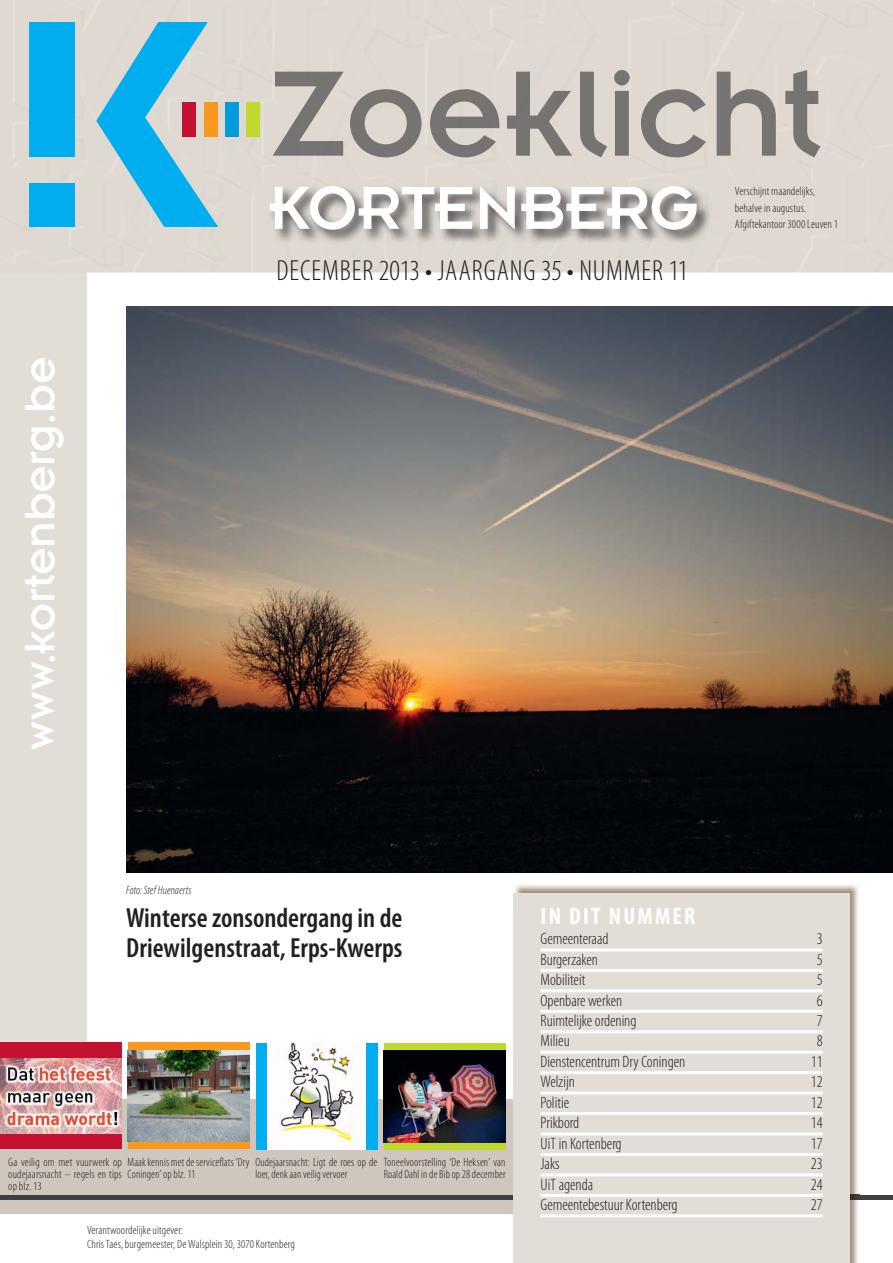
<style>
.page{position:relative;width:893px;height:1263px;background:#fff}
.page>*{position:absolute;margin:0;border:0;box-sizing:border-box;transform-origin:0 0}
.t1{font:66.75px "Insignia LT Std";color:#fff}
.t2{font:46.8px "Insignia LT Std";letter-spacing:-.005em;color:#fff}
.t3{font:300 condensed 29.25px "Myriad Pro";letter-spacing:.03em;color:#231f20}
.t4{font:600 condensed 27.75px/30px "Myriad Pro";color:#231f20}
.t5{font:700 condensed 24px "Myriad Pro";letter-spacing:.09em;color:#fff}
.t6{font:300 condensed 16.5px "Myriad Pro";color:#231f20}
.t7{font:300 condensed 12px/12px "Myriad Pro";letter-spacing:.01em;color:#231f20}
.t8{font:italic 300 condensed 12px "Myriad Pro";letter-spacing:.01em;color:#231f20}
</style>
<div class="page">
<div style="left:0;top:273px;width:86px;height:941px;background:#e2ddd7"></div>
<div style="left:0;top:1099px;width:538px;height:115px;background:#cfc7be"></div>
<div style="left:0;top:0;width:892px;height:273px;background:#dfd9d2"></div>
<img style="left:272px;top:70px;width:548px;height:87px">
<img style="left:268px;top:185px;width:443px;height:59px">
<hr style="left:0;top:1195px;width:892px;height:4px;background:#404041">
<svg style="left:96px;top:22px;width:122px;height:205px"></svg>
<div style="left:30px;top:183px;width:45px;height:44px;background:#00aeef"></div>
<div style="left:30px;top:22px;width:45px;height:134px;background:#00aeef"></div>
<div style="left:247px;top:102px;width:13px;height:34px;background:#c1d82f"></div>
<div style="left:225px;top:102px;width:13px;height:34px;background:#009ddc"></div>
<div style="left:204px;top:102px;width:13px;height:34px;background:#f8981d"></div>
<div style="left:183px;top:102px;width:13px;height:34px;background:#c41130"></div>
<div style="left:384px;top:1043px;width:121px;height:106px;background:linear-gradient(to right,#c1d82f,#c1d82f)"></div>
<img style="left:384px;top:1051px;width:121px;height:91px">
<div style="left:0;top:1043px;width:122px;height:106px;background:#c41130"></div>
<img style="left:0;top:1059px;width:122px;height:74px">
<div style="left:256px;top:1043px;width:121px;height:106px;background:#00aeef"></div>
<img style="left:267px;top:1043px;width:99px;height:106px">
<img style="left:515px;top:885px;width:344px;height:378px">
<div style="left:513px;top:893px;width:336px;height:370px;background:#e2ddd7"></div>
<div style="left:128px;top:1043px;width:121px;height:106px;background:#f8981d"></div>
<img style="left:128px;top:1050px;width:121px;height:92px">
<hr style="left:540px;top:948px;width:282px;height:3px;background:#fff">
<hr style="left:540px;top:969px;width:282px;height:3px;background:#fff">
<hr style="left:540px;top:989px;width:282px;height:3px;background:#fff">
<hr style="left:540px;top:1010px;width:282px;height:3px;background:#fff">
<hr style="left:540px;top:1030px;width:282px;height:3px;background:#fff">
<hr style="left:540px;top:1051px;width:282px;height:3px;background:#fff">
<hr style="left:540px;top:1071px;width:282px;height:3px;background:#fff">
<hr style="left:540px;top:1092px;width:282px;height:3px;background:#fff">
<hr style="left:540px;top:1112px;width:282px;height:3px;background:#fff">
<hr style="left:540px;top:1133px;width:282px;height:3px;background:#fff">
<hr style="left:540px;top:1153px;width:282px;height:3px;background:#fff">
<hr style="left:540px;top:1173px;width:282px;height:3px;background:#fff">
<hr style="left:540px;top:1194px;width:282px;height:3px;background:#fff">
<hr style="left:540px;top:1214px;width:282px;height:3px;background:#fff">
<img style="left:126px;top:307px;width:766px;height:565px">
<h1 class="t1" style="left:269px;top:181px;width:431px">KORTENBERG</h1>
<p class="t7" style="left:735px;top:184px;width:105px;line-height:16.5px">Verschijnt maandelijks, behalve in augustus.<br>Afgiftekantoor 3000 Leuven 1</p>
<h2 class="t2" style="left:21px;top:750px;width:395px;rotate:-90deg">www.kortenberg.be</h2>
<p class="t8" style="left:126px;top:885px;width:67px">Foto: Stef Huenaerts</p>
<h3 class="t3" style="left:276px;top:259px;width:413px">DECEMBER 2013 • JAARGANG 35 • NUMMER 11</h3>
<h3 class="t4" style="left:126px;top:905px;width:278px">Winterse zonsondergang in de<br>Driewilgenstraat, Erps-Kwerps</h3>
<p class="t7" style="left:127px;top:1157px;width:123px">Maak kennis met de serviceflats ‘Dry<br>Coningen’ op blz. 11</p>
<p class="t7" style="left:8px;top:1157px;width:115px;text-align:justify">Ga veilig om met vuurwerk op oudejaarsnacht – regels en tips op blz. 13</p>
<p class="t7" style="left:255px;top:1158px;width:123px">Oudejaarsnacht: Ligt de roes op de loer, denk aan veilig vervoer</p>
<p class="t7" style="left:384px;top:1157px;width:123px">Toneelvoorstelling ‘De Heksen’ van<br>Roald Dahl in de Bib op 28 december</p>
<p class="t7" style="left:87px;top:1224px;width:209px;line-height:14.4px">Verantwoordelijke uitgever:<br>Chris Taes, burgemeester, De Walsplein 30, 3070 Kortenberg</p>
<h3 class="t5" style="left:540px;top:907px;width:156px">IN DIT NUMMER</h3>
<h3 class="t6" style="left:540px;top:932px;width:69px">Gemeenteraad</h3>
<h3 class="t6" style="left:816px;top:932px;width:7px">3</h3>
<h3 class="t6" style="left:540px;top:953px;width:59px">Burgerzaken</h3>
<h3 class="t6" style="left:816px;top:953px;width:7px">5</h3>
<h3 class="t6" style="left:540px;top:973px;width:46px">Mobiliteit</h3>
<h3 class="t6" style="left:816px;top:973px;width:7px">5</h3>
<h3 class="t6" style="left:540px;top:994px;width:83px">Openbare werken</h3>
<h3 class="t6" style="left:816px;top:994px;width:7px">6</h3>
<h3 class="t6" style="left:540px;top:1014px;width:97px">Ruimtelijke ordening</h3>
<h3 class="t6" style="left:816px;top:1014px;width:7px">7</h3>
<h3 class="t6" style="left:540px;top:1035px;width:31px">Milieu</h3>
<h3 class="t6" style="left:816px;top:1035px;width:7px">8</h3>
<h3 class="t6" style="left:540px;top:1055px;width:146px">Dienstencentrum Dry Coningen</h3>
<h3 class="t6" style="left:810px;top:1055px;width:13px">11</h3>
<h3 class="t6" style="left:540px;top:1076px;width:36px">Welzijn</h3>
<h3 class="t6" style="left:810px;top:1076px;width:13px">12</h3>
<h3 class="t6" style="left:540px;top:1096px;width:30px">Politie</h3>
<h3 class="t6" style="left:810px;top:1096px;width:13px">12</h3>
<h3 class="t6" style="left:540px;top:1117px;width:40px">Prikbord</h3>
<h3 class="t6" style="left:810px;top:1117px;width:13px">14</h3>
<h3 class="t6" style="left:540px;top:1137px;width:83px">UiT in Kortenberg</h3>
<h3 class="t6" style="left:810px;top:1137px;width:13px">17</h3>
<h3 class="t6" style="left:540px;top:1157px;width:21px">Jaks</h3>
<h3 class="t6" style="left:810px;top:1157px;width:13px">23</h3>
<h3 class="t6" style="left:540px;top:1178px;width:54px">UiT agenda</h3>
<h3 class="t6" style="left:810px;top:1178px;width:13px">24</h3>
<h3 class="t6" style="left:540px;top:1198px;width:139px">Gemeentebestuur Kortenberg</h3>
<h3 class="t6" style="left:810px;top:1198px;width:13px">27</h3>
</div>
